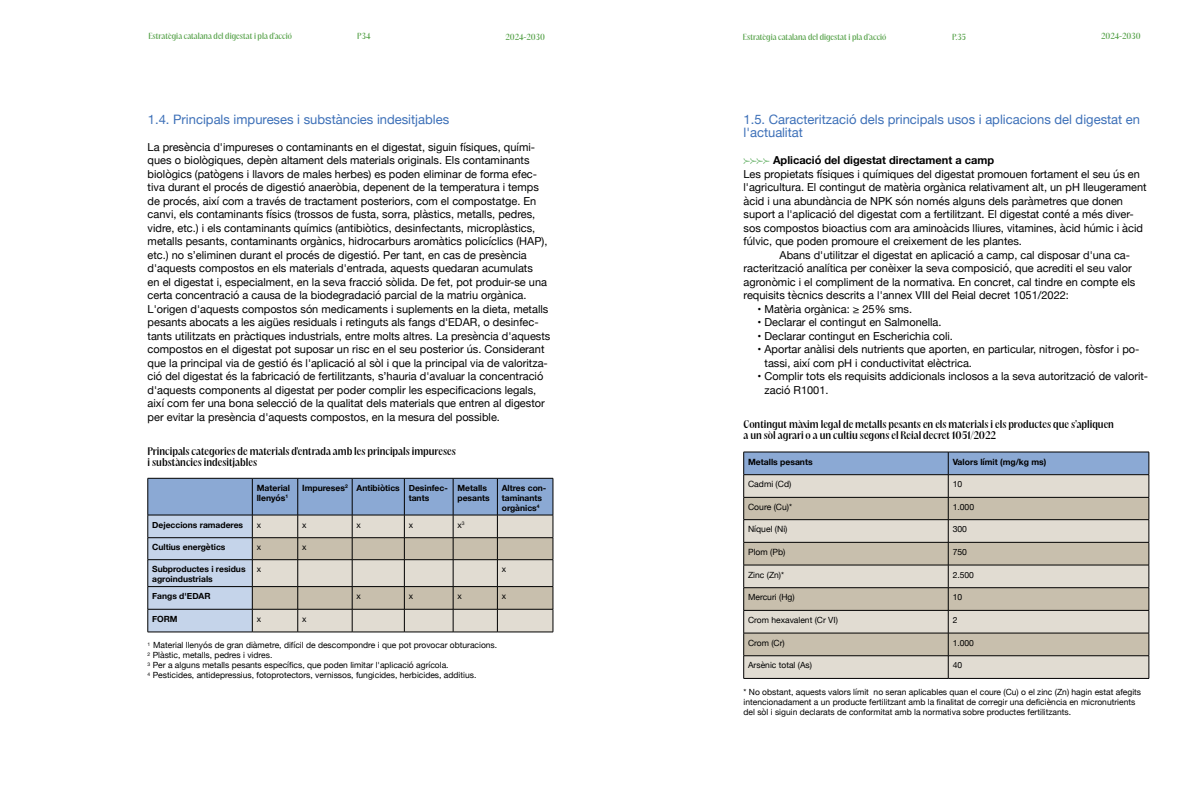
<style>
.page{position:relative;width:1191px;height:808px;background:#fff}
.page>*{position:absolute;margin:0;border:0;box-sizing:border-box;transform-origin:0 0}
.t1{font:13px/13.5px "Helvetica Neue";color:#3d70b8}
.t2{font:11px/13.5px "Helvetica Neue";color:#000}
.t3{font:700 11px "Helvetica Neue";color:#000}
.t4{font:600 10px/11px "PP Acma";color:#000}
.t5{font:700 8.6px/9.9px "Helvetica Neue";color:#000}
.t6{font:8.6px "Helvetica Neue";color:#000}
.t7{font:8.5px/10px "Helvetica Neue";color:#000}
.t8{font:700 8.5px/9.8px "Helvetica Neue";color:#000}
.t9{font:500 8px "PP Acma";color:#53a046}
.s1{font-size:8.6px}
</style>
<div class="page">
<hr style="left:252px;top:632px;width:46px;height:1px;background:#000">
<hr style="left:298px;top:632px;width:54px;height:1px;background:#000">
<hr style="left:352px;top:632px;width:52px;height:1px;background:#000">
<hr style="left:404px;top:632px;width:49px;height:1px;background:#000">
<hr style="left:453px;top:632px;width:44px;height:1px;background:#000">
<hr style="left:497px;top:632px;width:56px;height:1px;background:#000">
<hr style="left:148px;top:632px;width:104px;height:1px;background:#000">
<svg style="left:148px;top:478px;width:406px;height:154px;background:#b6bcc3"></svg>
<hr style="left:252px;top:537px;width:46px;height:1px;background:#000">
<hr style="left:298px;top:537px;width:54px;height:1px;background:#000">
<hr style="left:352px;top:537px;width:52px;height:1px;background:#000">
<hr style="left:404px;top:537px;width:49px;height:1px;background:#000">
<hr style="left:743px;top:678px;width:205px;height:1px;background:#000">
<svg style="left:743px;top:452px;width:406px;height:226px;background:#c4c1ba"></svg>
<hr style="left:948px;top:678px;width:201px;height:1px;background:#000">
<p class="t9" style="left:148px;top:31px;width:145px">Estratègia catalana del digestat i pla d’acció</p>
<p class="t9" style="left:357px;top:31px;width:15px">P34</p>
<p class="t9" style="left:505px;top:31px;width:41px">2024-2030</p>
<p class="t9" style="left:743px;top:31px;width:145px">Estratègia catalana del digestat i pla d’acció</p>
<p class="t9" style="left:952px;top:31px;width:15px">P.35</p>
<p class="t9" style="left:1101px;top:31px;width:41px">2024-2030</p>
<p class="t1" style="left:148px;top:113px;width:303px">1.4. Principals impureses i substàncies indesitjables</p>
<p class="t2" style="left:148px;top:140px;width:404px">La presència d'impureses o contaminants en el digestat, siguin físiques, quími&shy;ques o biològiques, depèn altament dels materials originals. Els contaminants biològics (patògens i llavors de males herbes) es poden eliminar de forma efec&shy;tiva durant el procés de digestió anaeròbia, depenent de la temperatura i temps de procés, així com a través de tractament posteriors, com el compostatge. En canvi, els contaminants físics (trossos de fusta, sorra, plàstics, metalls, pedres, vidre, etc.) i els contaminants químics (antibiòtics, desinfectants, microplàstics, metalls pesants, contaminants orgànics, hidrocarburs aromàtics policíclics (HAP), etc.) no s’eliminen durant el procés de digestió. Per tant, en cas de presència d'aquests compostos en els materials d'entrada, aquests quedaran acumulats<br>en el digestat i, especialment, en la seva fracció sòlida. De fet, pot produir-se una certa concentració a causa de la biodegradació parcial de la matriu orgànica.<br>L'origen d'aquests compostos són medicaments i suplements en la dieta, metalls pesants abocats a les aigües residuals i retinguts als fangs d'EDAR, o desinfec&shy;tants utilitzats en pràctiques industrials, entre molts altres. La presència d'aquests compostos en el digestat pot suposar un risc en el seu posterior ús. Considerant que la principal via de gestió és l'aplicació al sòl i que la principal via de valoritza&shy;ció del digestat és la fabricació de fertilitzants, s’hauria d'avaluar la concentració d'aquests components al digestat per poder complir les especificacions legals, així com fer una bona selecció de la qualitat dels materials que entren al digestor per evitar la presència d'aquests compostos, en la mesura del possible.</p>
<p class="t4" style="left:148px;top:445px;width:310px">Principals categories de materials d'entrada amb les principals impureses i substàncies indesitjables</p>
<p class="t5" style="left:257px;top:483px;width:35px">Material llenyós<sup>1</sup></p>
<p class="t8" style="left:409px;top:483px;width:41px;text-indent:-107px"><span class="s1">Impureses</span><sup>2</sup> Antibiòtics Desinfec&shy;tants</p>
<p class="t8" style="left:457px;top:483px;width:34px">Metalls pesants</p>
<p class="t8" style="left:502px;top:483px;width:46px">Altres con&shy;taminants orgànics<sup>4</sup></p>
<p class="t8" style="left:152px;top:520px;width:92px">Dejeccions ramaderes</p>
<p class="t7" style="left:257px;top:520px;width:6px">x</p>
<p class="t7" style="left:302px;top:520px;width:6px">x</p>
<p class="t7" style="left:356px;top:520px;width:6px">x</p>
<p class="t7" style="left:409px;top:520px;width:6px">x</p>
<p class="t7" style="left:457px;top:520px;width:9px">x<sup>3</sup></p>
<p class="t8" style="left:152px;top:543px;width:75px">Cultius energètics</p>
<p class="t7" style="left:257px;top:543px;width:6px">x</p>
<p class="t7" style="left:302px;top:543px;width:6px">x</p>
<p class="t8" style="left:152px;top:565px;width:95px">Subproductes i residus agroindustrials</p>
<p class="t7" style="left:257px;top:565px;width:6px">x</p>
<p class="t7" style="left:502px;top:565px;width:6px">x</p>
<p class="t8" style="left:152px;top:591px;width:60px">Fangs d'EDAR</p>
<p class="t7" style="left:356px;top:591px;width:6px">x</p>
<p class="t7" style="left:409px;top:591px;width:6px">x</p>
<p class="t7" style="left:457px;top:591px;width:6px">x</p>
<p class="t7" style="left:502px;top:591px;width:6px">x</p>
<p class="t8" style="left:152px;top:614px;width:27px">FORM</p>
<p class="t7" style="left:257px;top:614px;width:6px">x</p>
<p class="t7" style="left:302px;top:614px;width:6px">x</p>
<p class="t7" style="left:148px;top:641px;width:351px"><sup>1</sup> Material llenyós de gran diàmetre, difícil de descompondre i que pot provocar obturacions.<br><sup>2</sup> Plàstic, metalls, pedres i vidres.<br><sup>3</sup> Per a alguns metalls pesants específics, que poden limitar l'aplicació agrícola.<br><sup>4</sup> Pesticides, antidepressius, fotoprotectors, vernissos, fungicides, herbicides, additius.</p>
<p class="t1" style="left:743px;top:113px;width:398px">1.5. Caracterització dels principals usos i aplicacions del digestat en l'actualitat</p>
<p class="t3" style="left:773px;top:151px;width:222px">Aplicació del digestat directament a camp</p>
<p class="t2" style="left:743px;top:167px;width:404px">Les propietats físiques i químiques del digestat promouen fortament el seu ús en l'agricultura. El contingut de matèria orgànica relativament alt, un pH lleugerament àcid i una abundància de NPK són només alguns dels paràmetres que donen suport a l'aplicació del digestat com a fertilitzant. El digestat conté a més diver&shy;sos compostos bioactius com ara aminoàcids lliures, vitamines, àcid húmic i àcid fúlvic, que poden promoure el creixement de les plantes.</p>
<p class="t2" style="left:743px;top:248px;width:393px;text-indent:36px">Abans d'utilitzar el digestat en aplicació a camp, cal disposar d'una ca&shy;racterització analítica per conèixer la seva composició, que acrediti el seu valor agronòmic i el compliment de la normativa. En concret, cal tindre en compte els requisits tècnics descrits a l'annex VIII del Reial decret 1051/2022:</p>
<p class="t2" style="left:757px;top:302px;width:156px">• Matèria orgànica: ≥ 25% sms.</p>
<p class="t2" style="left:757px;top:316px;width:185px">• Declarar el contingut en Salmonella.</p>
<p class="t2" style="left:757px;top:329px;width:197px">• Declarar contingut en Escherichia coli.</p>
<p class="t2" style="left:764px;top:343px;width:376px;text-indent:-7px">• Aportar anàlisi dels nutrients que aporten, en particular, nitrogen, fòsfor i po&shy;tassi, així com pH i conductivitat elèctrica.</p>
<p class="t2" style="left:764px;top:370px;width:385px;text-indent:-7px">• Complir tots els requisits addicionals inclosos a la seva autorització de valorit&shy;zació R1001.</p>
<p class="t4" style="left:743px;top:418px;width:372px">Contingut màxim legal de metalls pesants en els materials i els productes que s’apliquen a un sòl agrari o a un cultiu segons el Reial decret 1051/2022</p>
<p class="t5" style="left:748px;top:457px;width:66px">Metalls pesants</p>
<p class="t5" style="left:952px;top:457px;width:95px">Valors límit (mg/kg ms)</p>
<p class="t6" style="left:748px;top:478px;width:45px">Cadmi (Cd)</p>
<p class="t6" style="left:952px;top:478px;width:11px">10</p>
<p class="t6" style="left:748px;top:501px;width:46px">Coure (Cu)*</p>
<p class="t6" style="left:952px;top:501px;width:23px">1.000</p>
<p class="t6" style="left:748px;top:523px;width:41px">Níquel (Ni)</p>
<p class="t6" style="left:952px;top:523px;width:16px">300</p>
<p class="t6" style="left:748px;top:546px;width:39px">Plom (Pb)</p>
<p class="t6" style="left:952px;top:546px;width:16px">750</p>
<p class="t7" style="left:748px;top:570px;width:38px">Zinc (Zn)*</p>
<p class="t7" style="left:952px;top:570px;width:23px">2.500</p>
<p class="t7" style="left:748px;top:593px;width:48px">Mercuri (Hg)</p>
<p class="t7" style="left:952px;top:593px;width:11px">10</p>
<p class="t7" style="left:748px;top:615px;width:91px">Crom hexavalent (Cr VI)</p>
<p class="t7" style="left:952px;top:615px;width:6px">2</p>
<p class="t7" style="left:748px;top:638px;width:38px">Crom (Cr)</p>
<p class="t7" style="left:952px;top:638px;width:23px">1.000</p>
<p class="t7" style="left:748px;top:661px;width:65px">Arsènic total (As)</p>
<p class="t7" style="left:952px;top:661px;width:11px">40</p>
<p class="t7" style="left:743px;top:687px;width:399px">* No obstant, aquests valors límit no seran aplicables quan el coure (Cu) o el zinc (Zn) hagin estat afegits intencionadament a un producte fertilitzant amb la finalitat de corregir una deficiència en micronutrients del sòl i siguin declarats de conformitat amb la normativa sobre productes fertilitzants.</p>
</div>
